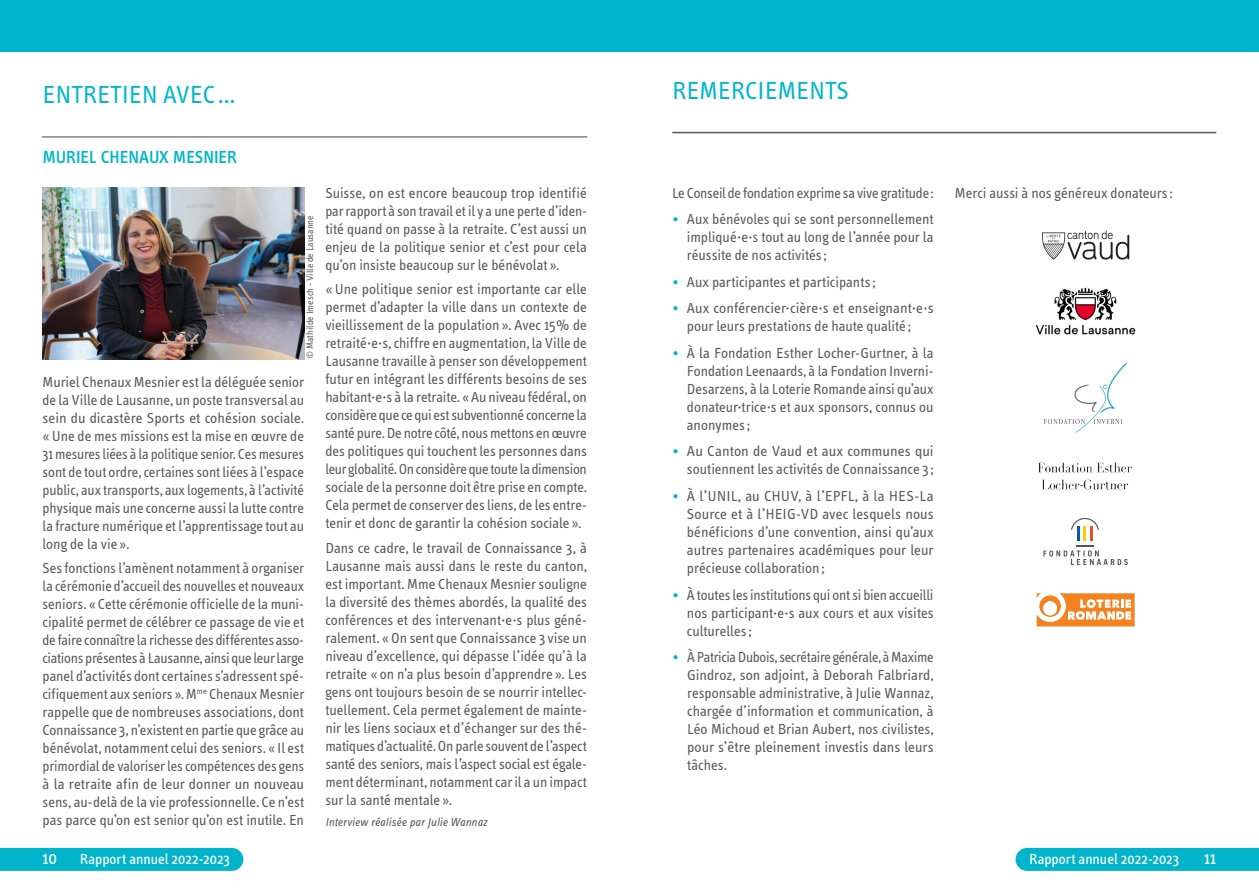
<style>
.page{position:relative;width:1259px;height:893px;background:#fff}
.page>*{position:absolute;margin:0;border:0;box-sizing:border-box;transform-origin:0 0}
.titre{font:25.5px "Info Text";color:#00b5cb}
.sous-titre{font:500 18px "Info Text";color:#00b5cb}
.sommaire{font:18px "Info Text";color:#fff}
.puces{font:15px/18px "Info Text";color:#57585a;text-align:justify}
.sommaire-2{font:15px "Info Text";color:#fff}
.texte{font:15px "Info Text";color:#57585a}
.puces-2{font:italic 12px "Info Text";letter-spacing:.005em;color:#57585a}
.puces-3{font:9.75px "Info Text";letter-spacing:.005em;color:#57585a}
.s1{color:#00b5cb}
</style>
<div class="page">
<div style="left:629px;top:0;width:630px;height:51px;background:#00b5cb"></div>
<div style="left:0;top:0;width:629px;height:51px;background:#00b5cb"></div>
<div style="left:0;top:848px;width:243px;height:23px;background:#00b5cb"></div>
<hr style="left:673px;top:132px;width:542px;height:1px;background:#57585a">
<div style="left:1015px;top:848px;width:244px;height:23px;background:#00b5cb"></div>
<hr style="left:43px;top:136px;width:544px;height:2px;background:#808285">
<img style="left:43px;top:187px;width:261px;height:172px">
<svg style="left:1043px;top:362px;width:84px;height:71px"></svg>
<svg style="left:1042px;top:230px;width:87px;height:30px"></svg>
<svg style="left:1036px;top:593px;width:99px;height:34px"></svg>
<svg style="left:1036px;top:593px;width:98px;height:33px"></svg>
<hr style="left:1083px;top:526px;width:3px;height:15px;background:#feca0a">
<hr style="left:1076px;top:526px;width:3px;height:15px;background:#015ca3">
<hr style="left:1090px;top:526px;width:3px;height:15px;background:#f04d22">
<svg style="left:1043px;top:545px;width:85px;height:20px"></svg>
<svg style="left:1071px;top:518px;width:28px;height:12px"></svg>
<img style="left:1036px;top:287px;width:99px;height:48px">
<img style="left:1038px;top:462px;width:94px;height:28px">
<p class="titre" style="left:43px;top:80px;width:194px">ENTRETIEN AVEC…</p>
<p class="sous-titre" style="left:43px;top:147px;width:196px">MURIEL CHENAUX MESNIER</p>
<p class="puces-3" style="left:304px;top:359px;width:145px;rotate:-90deg">© Mathilde Imesch - Ville de Lausanne</p>
<p class="puces" style="left:43px;top:373px;width:263px">Muriel Chenaux Mesnier est la déléguée senior de la Ville de Lausanne, un poste transversal au sein du dicastère Sports et cohésion sociale. «Une de mes missions est la mise en œuvre de 31 mesures liées à la politique senior. Ces mesures sont de tout ordre, certaines sont liées à l’espace public, aux transports, aux logements, à l’activité physique mais une concerne aussi la lutte contre la fracture numérique et l’apprentissage tout au long de la vie ».</p>
<p class="puces" style="left:43px;top:559px;width:263px">Ses fonctions l’amènent notamment à organiser la cérémonie d’accueil des nouvelles et nouveaux seniors. «Cette cérémonie officielle de la muni&shy;cipalité permet de célébrer ce passage de vie et de faire connaître la richesse des différentes asso&shy;ciations présentes à Lausanne, ainsi que leur large panel d’activités dont certaines s’adressent spé&shy;cifiquement aux seniors». M<sup>me</sup> Chenaux Mesnier rappelle que de nombreuses associations, dont Connaissance 3, n’existent en partie que grâce au bénévolat, notamment celui des seniors. «Il est primordial de valoriser les compétences des gens à la retraite afin de leur donner un nouveau sens, au-delà de la vie professionnelle. Ce n’est pas parce qu’on est senior qu’on est inutile. En</p>
<p class="puces" style="left:325px;top:184px;width:263px">Suisse, on est encore beaucoup trop identifié par rapport à son travail et il y a une perte d’iden&shy;tité quand on passe à la retraite. C’est aussi un enjeu de la politique senior et c’est pour cela qu’on insiste beaucoup sur le bénévolat ».</p>
<p class="puces" style="left:325px;top:280px;width:263px">«Une politique senior est importante car elle permet d’adapter la ville dans un contexte de vieillissement de la population ». Avec 15% de retraité·e·s, chiffre en augmentation, la Ville de Lausanne travaille à penser son développement futur en intégrant les différents besoins de ses habitant·e·s à la retraite. «Au niveau fédéral, on considère que ce qui est subventionné concerne la santé pure. De notre côté, nous mettons en œuvre des politiques qui touchent les personnes dans leur globalité. On considère que toute la dimension sociale de la personne doit être prise en compte.<br>Cela permet de conserver des liens, de les entre&shy;tenir et donc de garantir la cohésion sociale ».</p>
<p class="puces" style="left:325px;top:539px;width:263px">Dans ce cadre, le travail de Connaissance 3, à Lausanne mais aussi dans le reste du canton, est important. Mme Chenaux Mesnier souligne la diversité des thèmes abordés, la qualité des conférences et des intervenant·e·s plus géné&shy;ralement. «On sent que Connaissance 3 vise un niveau d’excellence, qui dépasse l’idée qu’à la retraite « on n’a plus besoin d’apprendre ». Les gens ont toujours besoin de se nourrir intellec&shy;tuellement. Cela permet également de mainte&shy;nir les liens sociaux et d’échanger sur des thé&shy;matiques d’actualité. On parle souvent de l’aspect santé des seniors, mais l’aspect social est égale&shy;ment déterminant, notamment car il a un impact sur la santé mentale ».</p>
<p class="puces-2" style="left:325px;top:815px;width:164px">Interview réalisée par Julie Wannaz</p>
<p class="titre" style="left:672px;top:76px;width:178px">REMERCIEMENTS</p>
<p class="puces" style="left:672px;top:184px;width:263px">Le Conseil de fondation exprime sa vive gratitude:</p>
<p class="puces" style="left:687px;top:211px;width:248px;text-indent:-15px"><span class="s1">•</span> Aux bénévoles qui se sont personnellement impliqué·e·s tout au long de l’année pour la réussite de nos activités;</p>
<p class="puces" style="left:672px;top:273px;width:205px"><span class="s1">•</span> Aux participantes et participants;</p>
<p class="puces" style="left:672px;top:300px;width:263px;text-align:center"><span class="s1">•</span> Aux conférencier·cière·s et enseignant·e·s pour leurs prestations de haute qualité ;</p>
<p class="puces" style="left:687px;top:344px;width:248px;text-indent:-15px"><span class="s1">•</span> À la Fondation Esther Locher-Gurtner, à la Fondation Leenaards, à la Fondation Inverni-Desarzens, à la Loterie Romande ainsi qu’aux donateur·trice·s et aux sponsors, connus ou anonymes;</p>
<p class="puces" style="left:672px;top:443px;width:263px;text-align:right"><span class="s1">•</span> Au Canton de Vaud et aux communes qui soutiennent les activités de Connaissance 3 ;</p>
<p class="puces" style="left:687px;top:487px;width:248px;text-indent:-15px"><span class="s1">•</span> À l’UNIL, au CHUV, à l’EPFL, à la HES-La Source et à l’HEIG-VD avec lesquels nous bénéficions d’une convention, ainsi qu’aux autres partenaires académiques pour leur précieuse collaboration ;</p>
<p class="puces" style="left:687px;top:586px;width:248px;text-indent:-15px"><span class="s1">•</span> À toutes les institutions qui ont si bien accueilli nos participant·e·s aux cours et aux visites culturelles;</p>
<p class="puces" style="left:687px;top:648px;width:248px;text-align:left;text-indent:-15px"><span class="s1">•</span> À Patricia Dubois, secrétaire générale, à Maxime Gindroz, son adjoint, à Deborah Falbriard, responsable administrative, à Julie Wannaz, chargée d’information et communication, à Léo Michoud et Brian Aubert, nos civilistes, pour s’être pleinement investis dans leurs tâches.</p>
<p class="texte" style="left:955px;top:184px;width:219px">Merci aussi à nos généreux donateurs:</p>
<p class="sommaire" style="left:43px;top:848px;width:16px">10</p>
<p class="sommaire-2" style="left:80px;top:850px;width:151px">Rapport annuel 2022-2023</p>
<p class="sommaire-2" style="left:1029px;top:850px;width:151px">Rapport annuel 2022-2023</p>
<p class="sommaire" style="left:1204px;top:848px;width:14px">11</p>
</div>
